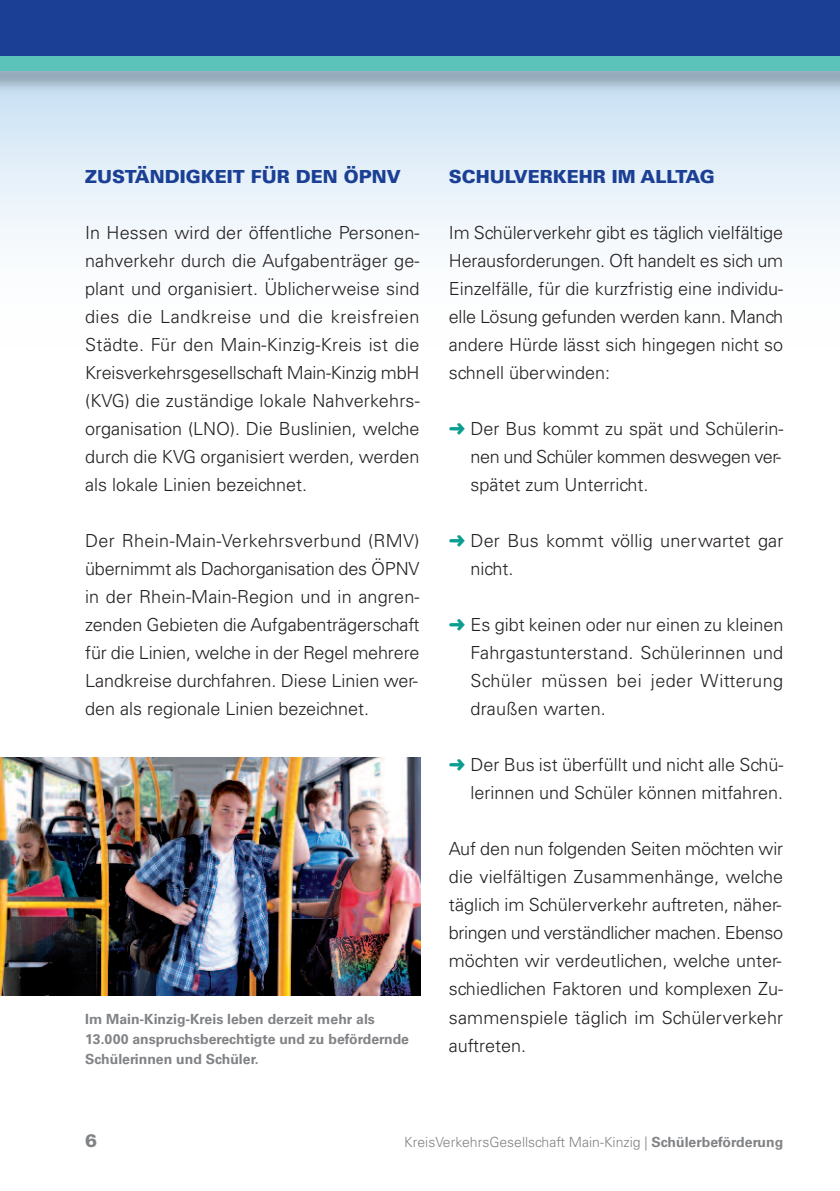
<style>
.page{position:relative;width:840px;height:1191px;background:#fff}
.page>*{position:absolute;margin:0;border:0;box-sizing:border-box;transform-origin:0 0}
.t1{font:300 18px/28px "Univers LT Std";color:#231f20;text-align:justify}
.t2{font:900 18px "Univers LT Std";color:#1b3f94}
.t3{font:900 18px "Univers LT Std";color:#808285}
.t4{font:700 14px/20px "Univers LT Std";color:#808285}
.t5{font:300 14px "Univers LT Std";color:#808285}
.s1{color:#0a9e92}
.s2{font-weight:700}
</style>
<div class="page">
<svg style="left:0;top:99px;width:839px;height:141px"></svg>
<div style="left:0;top:0;width:839px;height:57px;background:#1b3f94"></div>
<img style="left:0;top:56px;width:839px;height:43px">
<div style="left:0;top:57px;width:839px;height:14px;background:#5bc3b9"></div>
<img style="left:0;top:757px;width:420px;height:238px">
<p class="t2" style="left:85px;top:170px;width:317px">ZUSTÄNDIGKEIT FÜR DEN ÖPNV</p>
<p class="t1" style="left:85px;top:220px;width:336px">In Hessen wird der öffentliche Personen&shy;nahverkehr durch die Aufgabenträger ge&shy;plant und organisiert. Üblicherweise sind dies die Landkreise und die kreisfreien Städte. Für den Main-Kinzig-Kreis ist die Kreisverkehrsgesellschaft Main-Kinzig mbH (KVG) die zuständige lokale Nahverkehrs&shy;organisation (LNO). Die Buslinien, welche durch die KVG organisiert werden, werden als lokale Linien bezeichnet.</p>
<p class="t1" style="left:85px;top:528px;width:336px">Der Rhein-Main-Verkehrsverbund (RMV) übernimmt als Dachorganisation des ÖPNV in der Rhein-Main-Region und in angren&shy;zenden Gebieten die Aufgabenträgerschaft für die Linien, welche in der Regel mehrere Landkreise durchfahren. Diese Linien wer&shy;den als regionale Linien bezeichnet.</p>
<p class="t4" style="left:85px;top:1010px;width:325px">Im Main-Kinzig-Kreis leben derzeit mehr als<br>13.000 anspruchsberechtigte und zu befördernde<br>Schülerinnen und Schüler.</p>
<p class="t2" style="left:448px;top:170px;width:267px">SCHULVERKEHR IM ALLTAG</p>
<p class="t1" style="left:448px;top:220px;width:336px">Im Schülerverkehr gibt es täglich vielfältige Herausforderungen. Oft handelt es sich um Einzelfälle, für die kurzfristig eine individu&shy;elle Lösung gefunden werden kann. Manch andere Hürde lässt sich hingegen nicht so schnell überwinden:</p>
<p class="t1" style="left:470px;top:416px;width:314px;text-align:left;text-indent:-22px"><span class="s1">➜</span> Der Bus kommt zu spät und Schülerin&shy;nen und Schüler kommen deswegen ver&shy;spätet zum Unterricht.</p>
<p class="t1" style="left:470px;top:528px;width:314px;text-indent:-21px"><span class="s1">➜</span> Der Bus kommt völlig unerwartet gar nicht.</p>
<p class="t1" style="left:470px;top:612px;width:314px;text-indent:-22px"><span class="s1">➜</span> Es gibt keinen oder nur einen zu kleinen Fahrgastunterstand. Schülerinnen und Schüler müssen bei jeder Witterung draußen warten.</p>
<p class="t1" style="left:448px;top:752px;width:336px;text-align:right"><span class="s1">➜</span> Der Bus ist überfüllt und nicht alle Schü&shy;lerinnen und Schüler können mitfahren.</p>
<p class="t1" style="left:448px;top:836px;width:336px">Auf den nun folgenden Seiten möchten wir die vielfältigen Zusammenhänge, welche täglich im Schülerverkehr auftreten, näher&shy;bringen und verständlicher machen. Ebenso möchten wir verdeutlichen, welche unter&shy;schiedlichen Faktoren und komplexen Zu&shy;sammenspiele täglich im Schülerverkehr auftreten.</p>
<p class="t3" style="left:85px;top:1134px;width:14px">6</p>
<p class="t5" style="left:404px;top:1137px;width:380px">KreisVerkehrsGesellschaft Main-Kinzig | <span class="s2">Schülerbeförderung</span></p>
</div>
